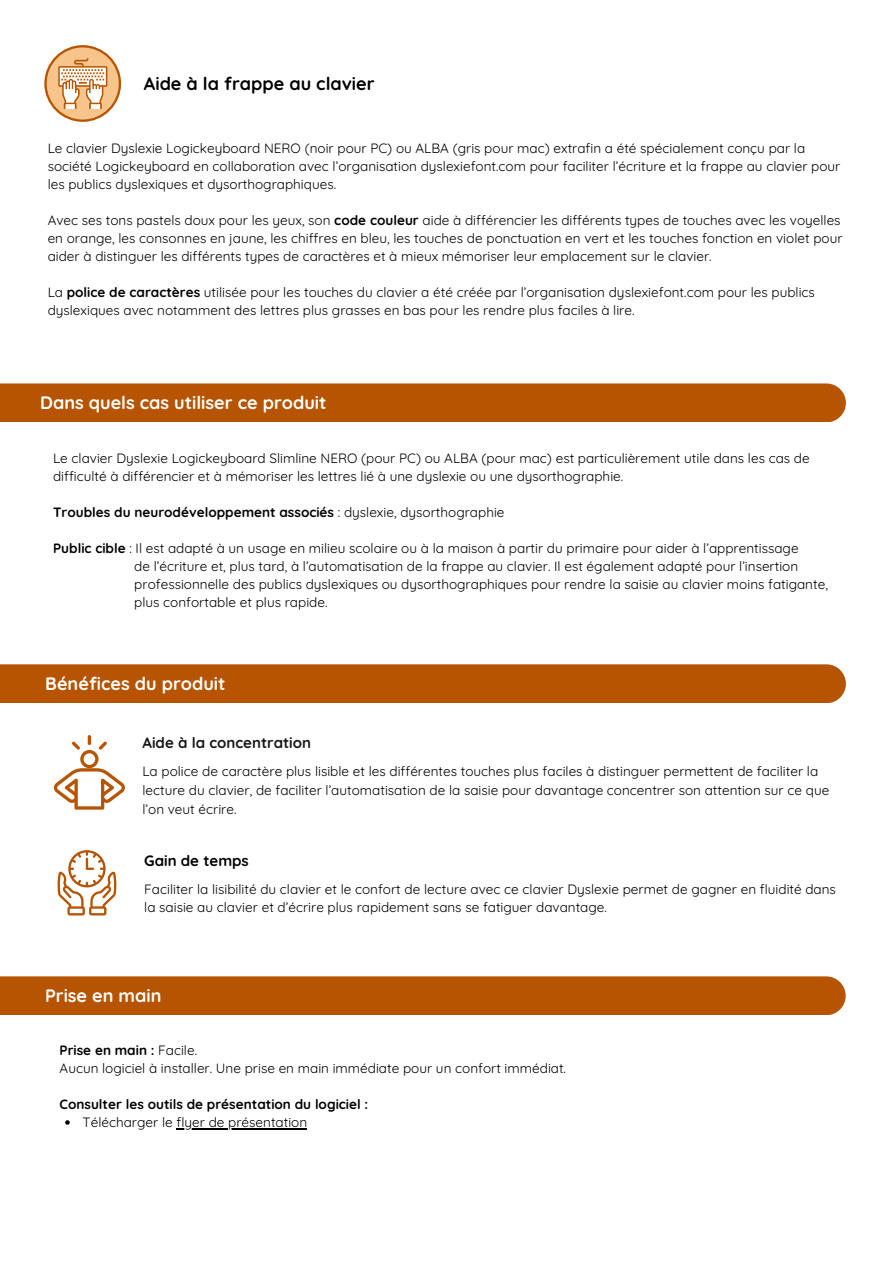
<style>
.page{position:relative;width:894px;height:1264px;background:#fff}
.page>*{position:absolute;margin:0;border:0;box-sizing:border-box;transform-origin:0 0}
.t1{font:700 18px "Quicksand";color:#fff}
.t2{font:700 18px "Quicksand";color:#000}
.t3{font:700 15px "Quicksand";color:#17171a}
.t4{font:700 15px "Quicksand";color:#000}
.t5{font:13.5px/18px "Quicksand";color:#000}
.t6{font:700 13.5px "Quicksand";color:#000}
.s1{font-weight:700}
.s2{font-weight:400}
</style>
<div class="page">
<div style="left:0;top:383px;width:845px;height:39px;background:#b65402"></div>
<svg style="left:44px;top:45px;width:77px;height:77px"></svg>
<div style="left:0;top:664px;width:845px;height:39px;background:#b65402"></div>
<svg style="left:57px;top:850px;width:59px;height:65px"></svg>
<svg style="left:54px;top:735px;width:71px;height:74px"></svg>
<div style="left:0;top:976px;width:845px;height:39px;background:#b65402"></div>
<svg style="left:65px;top:1120px;width:5px;height:4px"></svg>
<hr style="left:176px;top:1128px;width:131px;height:1px;background:#000">
<p class="t2" style="left:144px;top:72px;width:232px">Aide à la frappe au clavier</p>
<h1 class="t5" style="left:48px;top:139px;width:794px">Le clavier Dyslexie Logickeyboard NERO (noir pour PC) ou ALBA (gris pour mac) extrafin a été spécialement conçu par la société Logickeyboard en collaboration avec l’organisation dyslexiefont.com pour faciliter l’écriture et la frappe au clavier pour les publics dyslexiques et dysorthographiques.</h1>
<p class="t5" style="left:48px;top:211px;width:796px">Avec ses tons pastels doux pour les yeux, son <span class="s1">code couleur</span> aide à différencier les différents types de touches avec les voyelles en orange, les consonnes en jaune, les chiffres en bleu, les touches de ponctuation en vert et les touches fonction en violet pour aider à distinguer les différents types de caractères et à mieux mémoriser leur emplacement sur le clavier.</p>
<p class="t5" style="left:48px;top:283px;width:768px">La <span class="s1">police de caractères</span> utilisée pour les touches du clavier a été créée par l’organisation dyslexiefont.com pour les publics dyslexiques avec notamment des lettres plus grasses en bas pour les rendre plus faciles à lire.</p>
<p class="t1" style="left:40px;top:391px;width:288px">Dans quels cas utiliser ce produit</p>
<h1 class="t5" style="left:53px;top:449px;width:758px">Le clavier Dyslexie Logickeyboard Slimline NERO (pour PC) ou ALBA (pour mac) est particulièrement utile dans les cas de difficulté à différencier et à mémoriser les lettres lié à une dyslexie ou une dysorthographie.</h1>
<p class="t6" style="left:53px;top:503px;width:453px">Troubles du neurodéveloppement associés <span class="s2">: dyslexie, dysorthographie</span></p>
<p class="t5" style="left:53px;top:539px;width:746px"><span class="s1">Public cible</span> : Il est adapté à un usage en milieu scolaire ou à la maison à partir du primaire pour aider à l’apprentissage</p>
<p class="t5" style="left:134px;top:557px;width:665px">de l’écriture et, plus tard, à l’automatisation de la frappe au clavier. Il est également adapté pour l’insertion</p>
<p class="t5" style="left:134px;top:575px;width:695px">professionnelle des publics dyslexiques ou dysorthographiques pour rendre la saisie au clavier moins fatigante,</p>
<p class="t5" style="left:134px;top:593px;width:195px">plus confortable et plus rapide.</p>
<h1 class="t1" style="left:45px;top:672px;width:182px">Bénéfices du produit</h1>
<p class="t3" style="left:142px;top:733px;width:170px">Aide à la concentration</p>
<p class="t5" style="left:142px;top:762px;width:688px;line-height:18.5px">La police de caractère plus lisible et les différentes touches plus faciles à distinguer permettent de faciliter la lecture du clavier, de faciliter l’automatisation de la saisie pour davantage concentrer son attention sur ce que l’on veut écrire.</p>
<h2 class="t4" style="left:144px;top:850px;width:106px">Gain de temps</h2>
<p class="t5" style="left:144px;top:879px;width:693px;line-height:18.5px">Faciliter la lisibilité du clavier et le confort de lecture avec ce clavier Dyslexie permet de gagner en fluidité dans la saisie au clavier et d’écrire plus rapidement sans se fatiguer davantage.</p>
<p class="t1" style="left:45px;top:984px;width:118px">Prise en main</p>
<h2 class="t6" style="left:60px;top:1041px;width:139px">Prise en main : <span class="s2">Facile.</span></h2>
<p class="t5" style="left:60px;top:1058px;width:508px">Aucun logiciel à installer. Une prise en main immédiate pour un confort immédiat.</p>
<h1 class="t6" style="left:60px;top:1095px;width:310px">Consulter les outils de présentation du logiciel :</h1>
<p class="t5" style="left:82px;top:1112px;width:226px">Télécharger le flyer de présentation</p>
</div>
